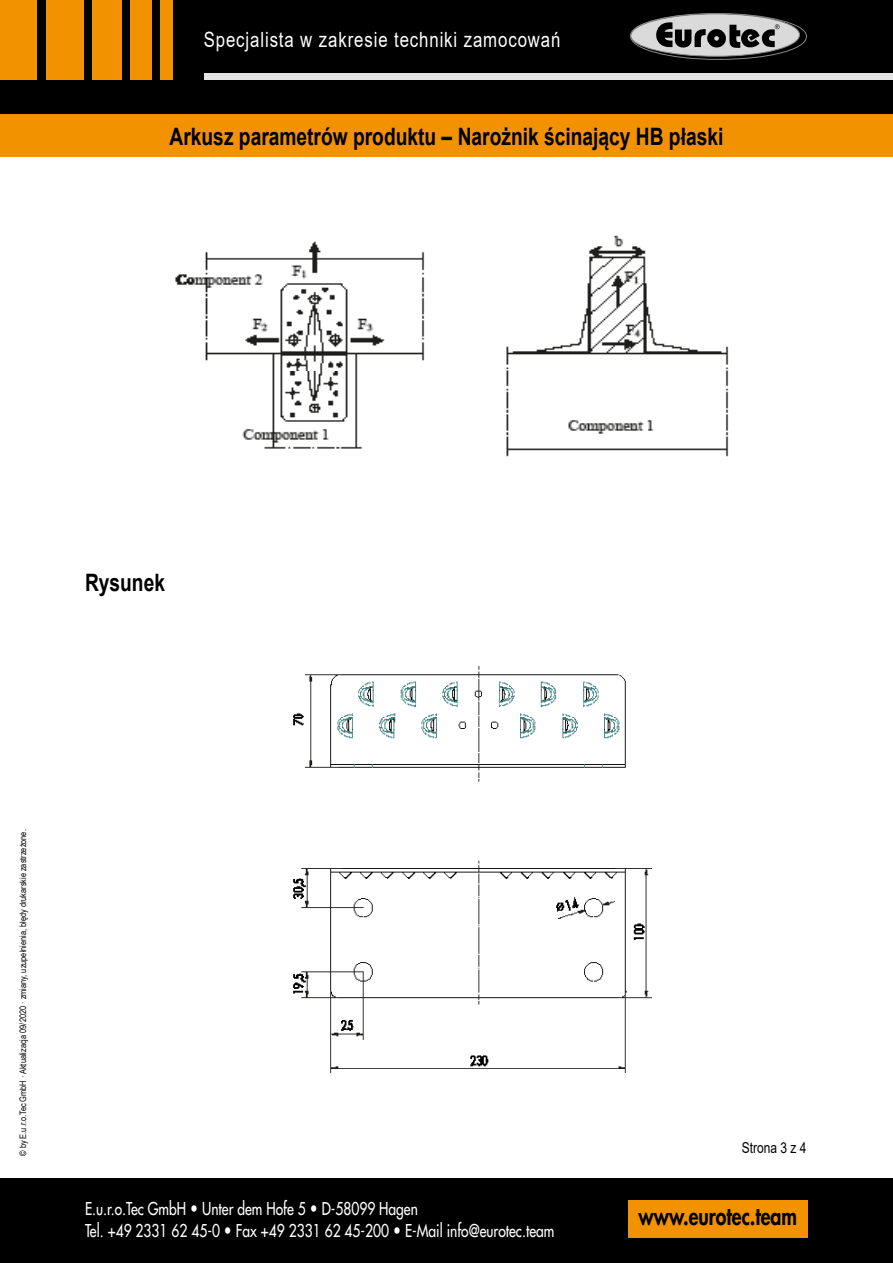
<style>
.page{position:relative;width:893px;height:1263px;background:#fff}
.page>*{position:absolute;margin:0;border:0;box-sizing:border-box;transform-origin:0 0}
.t1{font:800 24.3px "Futura Std";color:#000;scale:.8 1}
.t2{font:700 24px "Arial";color:#000;scale:.8 1}
.t3{font:21px "Arial";letter-spacing:.055em;color:#fff;scale:.8 1}
.t4{font:500 17.25px/22.5px "Futura Std";color:#fff;scale:.8 1}
.t5{font:15px "Arial";color:#000;scale:.8 1}
.t6{font:9px "Arial Narrow";color:#000}
.s1{font-weight:800}
</style>
<div class="page">
<div style="left:0;top:0;width:893px;height:137px;background:#000"></div>
<div style="left:204px;top:74px;width:689px;height:6px;background:#e3e3e3"></div>
<svg style="left:630px;top:13px;width:176px;height:46px"></svg>
<div style="left:631px;top:14px;width:168px;height:42px;background:#dadada;border-radius:50%"></div>
<div style="left:630px;top:14px;width:170px;height:43px;border:1px solid #878787;border-radius:50%"></div>
<div style="left:630px;top:13px;width:177px;height:47px;border:1px solid #878787;border-radius:50%"></div>
<svg style="left:656px;top:22px;width:124px;height:27px"></svg>
<div style="left:0;top:0;width:37px;height:80px;background:#f39200"></div>
<div style="left:46px;top:0;width:38px;height:80px;background:#f39200"></div>
<div style="left:92px;top:0;width:30px;height:80px;background:#f39200"></div>
<div style="left:131px;top:0;width:21px;height:80px;background:#f39200"></div>
<div style="left:161px;top:0;width:12px;height:80px;background:#f39200"></div>
<div style="left:0;top:114px;width:893px;height:43px;background:#f39200"></div>
<div style="left:0;top:1178px;width:893px;height:85px;background:#000"></div>
<div style="left:628px;top:1200px;width:180px;height:37px;background:#f39200"></div>
<img style="left:293px;top:666px;width:359px;height:407px">
<img style="left:175px;top:235px;width:554px;height:222px">
<p class="t3" style="left:204px;top:25px;width:447px">Specjalista w zakresie techniki zamocowań</p>
<h2 class="t2" style="left:170px;top:119px;width:694px">Arkusz parametrów produktu – Narożnik ścinający HB płaski</h2>
<h2 class="t2" style="left:85px;top:565px;width:102px">Rysunek</h2>
<p class="t6" style="left:16px;top:1156px;width:328px;rotate:-90deg">© by E.u.r.o.Tec GmbH · Aktualizacja 09/2020 · zmiany, uzupełnienia, błędy drukarskie zastrzeżone.</p>
<p class="t5" style="left:742px;top:1137px;width:82px">Strona 3 z 4</p>
<p class="t4" style="left:85px;top:1197px;width:588px">E.u.r.o.Tec GmbH <span class="s1">•</span> Unter dem Hofe 5 <span class="s1">•</span> D-58099 Hagen<br>Tel. +49 2331 62 45-0 <span class="s1">•</span> Fax +49 2331 62 45-200 <span class="s1">•</span> E-Mail info@eurotec.team</p>
<h1 class="t1" style="left:638px;top:1201px;width:200px">www.eurotec.team</h1>
</div>
